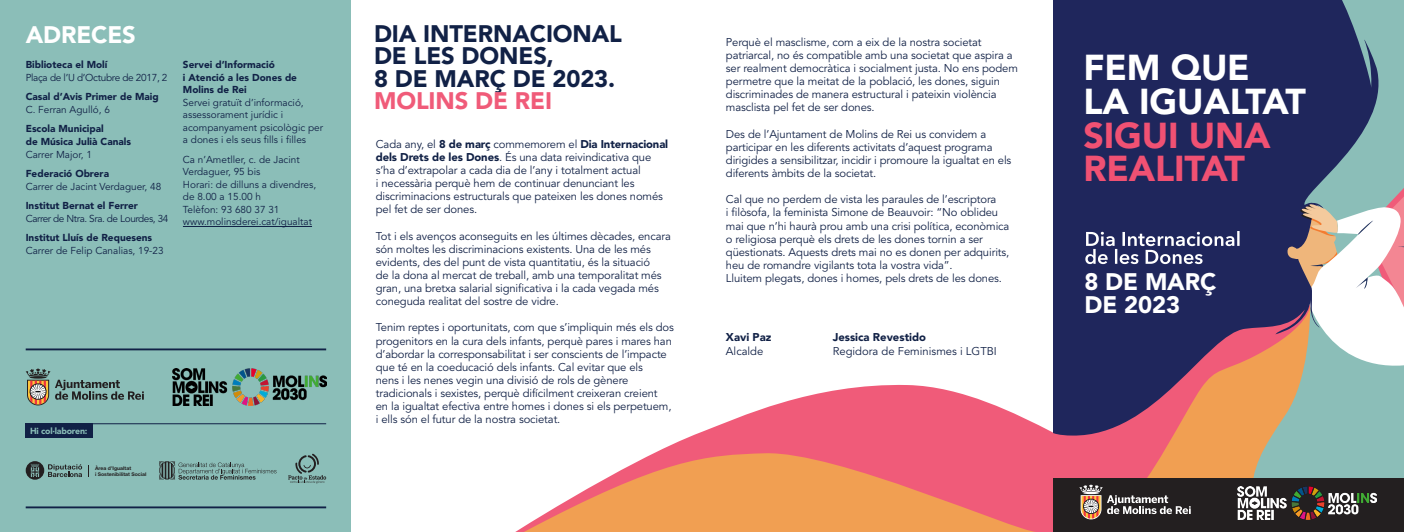
<style>
.page{position:relative;width:1404px;height:532px;background:#fff}
.page>*{position:absolute;margin:0;border:0;box-sizing:border-box;transform-origin:0 0}
.t1{font:900 35.75px "Avenir LT Std";letter-spacing:-.005em;color:#fff}
.t2{font:900 35.75px "Avenir LT Std";letter-spacing:-.005em;color:#f05173}
.t3{font:900 23.75px "Avenir LT Std";letter-spacing:-.005em;color:#112146}
.t4{font:900 23.75px "Avenir LT Std";letter-spacing:-.005em;color:#fff}
.t5{font:900 23.75px "Avenir LT Std";letter-spacing:-.005em;color:#f05b79}
.t6{font:900 23.75px "Avenir";letter-spacing:-.005em;color:#fff}
.t7{font:11.25px/13.1px "Avenir LT Std";letter-spacing:-.01em;color:#112146}
.t8{font:900 11.25px "Avenir LT Std";color:#112146}
.t9{font:10px/12.5px "Avenir LT Std";color:#112146}
.t10{font:900 10px/12.5px "Avenir LT Std";color:#112146}
.t11{font:10px "Avenir LT Std";letter-spacing:-.04em;color:#112146}
.t12{font:10px "Avenir LT Std";letter-spacing:-.03em;color:#112146}
.t13{font:900 8.75px "Avenir LT Std";letter-spacing:-.02em;color:#8bbeb8}
.t14{font:700 5px/5.5px "Helvetica Neue LT Std";color:#231f20}
.s1{font-weight:400}
.s2{font-weight:900}
</style>
<div class="page">
<div style="left:1311px;top:0;width:92px;height:478px;background:#8bbeb8"></div>
<svg style="left:517px;top:384px;width:794px;height:147px"></svg>
<div style="left:0;top:0;width:351px;height:531px;background:#8bbeb8"></div>
<svg style="left:1052px;top:0;width:337px;height:436px;background:#3e3d65"></svg>
<svg style="left:1085px;top:231px;width:154px;height:33px"></svg>
<div style="left:1052px;top:478px;width:351px;height:53px;background:#231f20"></div>
<svg style="left:1079px;top:484px;width:111px;height:35px"></svg>
<svg style="left:1277px;top:172px;width:126px;height:208px"></svg>
<hr style="left:183px;top:226px;width:129px;height:1px;background:#112146">
<hr style="left:26px;top:348px;width:300px;height:2px;background:#112146">
<hr style="left:26px;top:506px;width:300px;height:2px;background:#112146">
<div style="left:26px;top:423px;width:67px;height:14px;background:#112146"></div>
<hr style="left:26px;top:423px;width:300px;height:1px;background:#112146">
<svg style="left:288px;top:453px;width:38px;height:30px"></svg>
<svg style="left:26px;top:461px;width:56px;height:18px"></svg>
<svg style="left:88px;top:465px;width:1px;height:12px"></svg>
<svg style="left:159px;top:461px;width:117px;height:18px"></svg>
<img style="left:1237px;top:486px;width:138px;height:33px">
<svg style="left:26px;top:368px;width:118px;height:37px"></svg>
<img style="left:173px;top:369px;width:153px;height:36px">
<p class="t6" style="left:26px;top:17px;width:112px">ADRECES</p>
<p class="t10" style="left:26px;top:58px;width:83px">Biblioteca el Molí</p>
<p class="t12" style="left:26px;top:71px;width:143px">Plaça de l’U d’Octubre de 2017, 2</p>
<p class="t10" style="left:26px;top:91px;width:134px">Casal d’Avis Primer de Maig<br><span class="s1">C. Ferran Agulló, 6</span></p>
<p class="t10" style="left:26px;top:123px;width:79px">Escola Municipal</p>
<p class="t10" style="left:26px;top:135px;width:107px">de Música Julià Canals</p>
<p class="t9" style="left:26px;top:148px;width:68px">Carrer Major, 1</p>
<p class="t10" style="left:26px;top:167px;width:85px">Federació Obrera</p>
<p class="t9" style="left:26px;top:180px;width:137px">Carrer de Jacint Verdaguer, 48</p>
<p class="t10" style="left:26px;top:199px;width:114px">Institut Bernat el Ferrer</p>
<p class="t11" style="left:26px;top:212px;width:144px">Carrer de Ntra. Sra. de Lourdes, 34</p>
<p class="t9" style="left:26px;top:232px;width:139px"><span class="s2">Institut Lluís de Requesens<br></span>Carrer de Felip Canalias, 19-23</p>
<p class="t10" style="left:183px;top:58px;width:93px">Servei d’Informació</p>
<p class="t10" style="left:183px;top:71px;width:116px">i Atenció a les Dones de<br>Molins de Rei</p>
<p class="t9" style="left:183px;top:96px;width:142px">Servei gratuït d’informació, assessorament jurídic i acompanyament psicològic per a dones i els seus fills i filles</p>
<p class="t9" style="left:183px;top:153px;width:118px">Ca n’Ametller, c. de Jacint<br>Verdaguer, 95 bis</p>
<p class="t9" style="left:183px;top:178px;width:135px">Horari: de dilluns a divendres, de 8.00 a 15.00 h</p>
<p class="t9" style="left:183px;top:203px;width:98px">Telèfon: 93 680 37 31</p>
<p class="t9" style="left:183px;top:216px;width:131px">www.molinsderei.cat/igualtat</p>
<p class="t13" style="left:30px;top:425px;width:59px">Hi col·laboren:</p>
<p class="t14" style="left:95px;top:465px;width:53px">Àrea d’Igualtat<br>i Sostenibilitat Social</p>
<p class="t3" style="left:374px;top:19px;width:249px">DIA INTERNACIONAL</p>
<p class="t3" style="left:374px;top:42px;width:181px">DE LES DONES,</p>
<p class="t3" style="left:374px;top:64px;width:243px">8 DE MARÇ DE 2023.</p>
<p class="t5" style="left:374px;top:87px;width:179px">MOLINS DE REI</p>
<p class="t7" style="left:376px;top:137px;width:294px">Cada any, el <span class="s2">8 de març</span> commemorem el <span class="s2">Dia Internacional dels Drets de les Dones</span>. És una data reivindicativa que s’ha d’extrapolar a cada dia de l’any i totalment actual<br>i necessària perquè hem de continuar denunciant les discriminacions estructurals que pateixen les dones només pel fet de ser dones.</p>
<p class="t7" style="left:376px;top:229px;width:296px">Tot i els avenços aconseguits en les últimes dècades, encara són moltes les discriminacions existents. Una de les més evidents, des del punt de vista quantitatiu, és la situació<br>de la dona al mercat de treball, amb una temporalitat més gran, una bretxa salarial significativa i la cada vegada més coneguda realitat del sostre de vidre.</p>
<p class="t7" style="left:376px;top:321px;width:299px">Tenim reptes i oportunitats, com que s’impliquin més els dos progenitors en la cura dels infants, perquè pares i mares han d’abordar la corresponsabilitat i ser conscients de l’impacte que té en la coeducació dels infants. Cal evitar que els</p>
<p class="t7" style="left:376px;top:374px;width:283px">nens i les nenes vegin una divisió de rols de gènere tradicionals i sexistes, perquè difícilment creixeran creient</p>
<p class="t7" style="left:376px;top:400px;width:297px">en la igualtat efectiva entre homes i dones si els perpetuem,</p>
<p class="t7" style="left:376px;top:413px;width:186px">i ells són el futur de la nostra societat.</p>
<p class="t7" style="left:725px;top:35px;width:293px">Perquè el masclisme, com a eix de la nostra societat patriarcal, no és compatible amb una societat que aspira a ser realment democràtica i socialment justa. No ens podem permetre que la meitat de la població, les dones, siguin discriminades de manera estructural i pateixin violència masclista pel fet de ser dones.</p>
<p class="t7" style="left:725px;top:127px;width:287px">Des de l’Ajuntament de Molins de Rei us convidem a participar en les diferents activitats d’aquest programa dirigides a sensibilitzar, incidir i promoure la igualtat en els diferents àmbits de la societat.</p>
<p class="t7" style="left:725px;top:193px;width:285px">Cal que no perdem de vista les paraules de l’escriptora<br>i filòsofa, la feminista Simone de Beauvoir: “No oblideu mai que n’hi haurà prou amb una crisi política, econòmica o religiosa perquè els drets de les dones tornin a ser qüestionats. Aquests drets mai no es donen per adquirits, heu de romandre vigilants tota la vostra vida”.</p>
<p class="t7" style="left:725px;top:272px;width:277px">Lluitem plegats, dones i homes, pels drets de les dones.</p>
<p class="t8" style="left:725px;top:330px;width:47px">Xavi Paz</p>
<p class="t7" style="left:725px;top:344px;width:39px">Alcalde</p>
<p class="t8" style="left:832px;top:330px;width:95px">Jessica Revestido</p>
<p class="t7" style="left:832px;top:344px;width:166px">Regidora de Feminismes i LGTBI</p>
<p class="t1" style="left:1083px;top:46px;width:168px">FEM QUE</p>
<p class="t1" style="left:1083px;top:80px;width:224px">LA IGUALTAT</p>
<p class="t2" style="left:1083px;top:113px;width:189px">SIGUI UNA</p>
<p class="t2" style="left:1083px;top:147px;width:163px">REALITAT</p>
<p class="t4" style="left:1084px;top:267px;width:133px">8 DE MARÇ</p>
<p class="t4" style="left:1084px;top:290px;width:97px">DE 2023</p>
</div>
